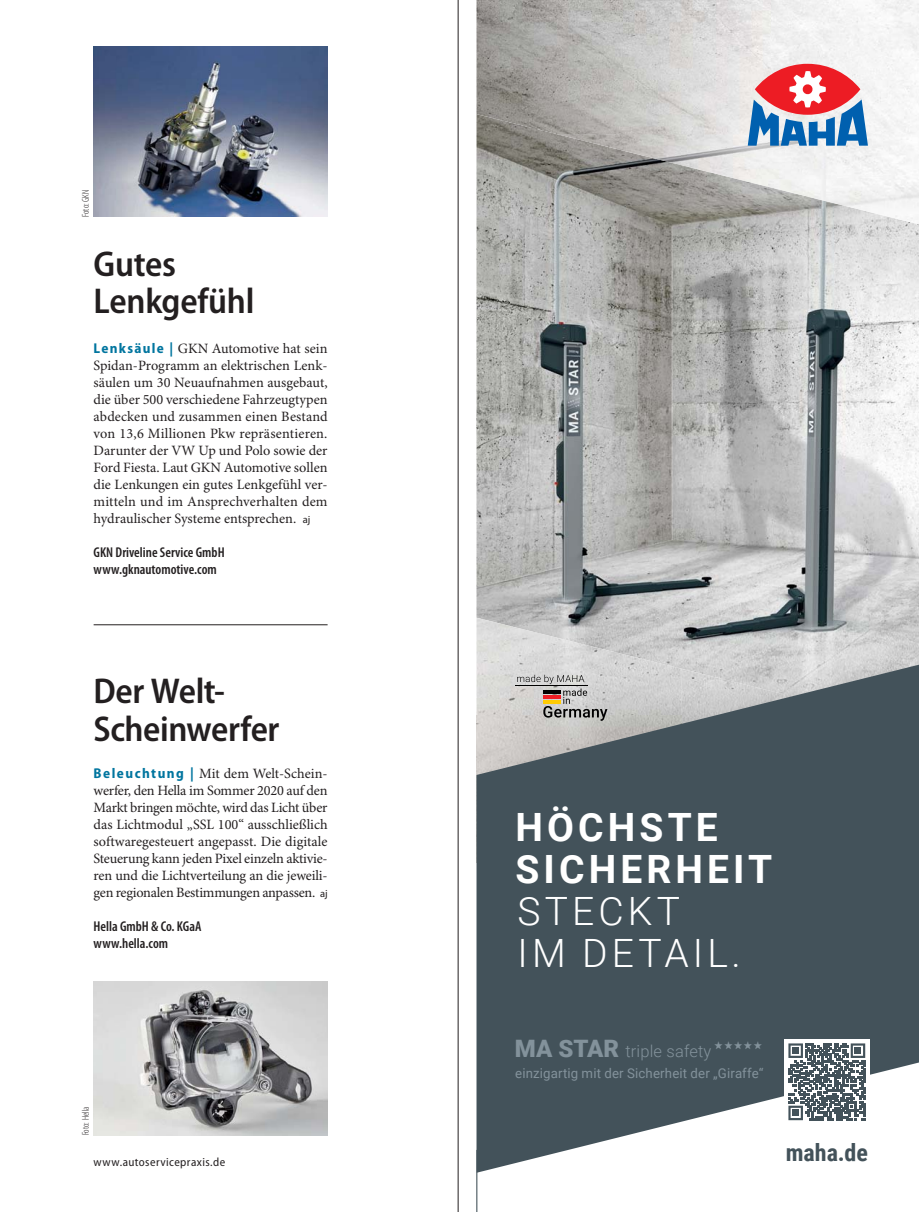
<style>
.page{position:relative;width:919px;height:1212px;background:#fff}
.page>*{position:absolute;margin:0;border:0;box-sizing:border-box;transform-origin:0 0}
.t1{font:700 39px/42px "Roboto";letter-spacing:.105em;color:#fff}
.t2{font:300 39px/42px "Roboto";letter-spacing:.105em;color:#fff}
.t3{font:600 semi-condensed 36px/37.5px "Myriad Pro";letter-spacing:-.01em;color:#231f20}
.t4{font:700 24px "Roboto Condensed";color:#43525a}
.t5{font:300 16.5px "Roboto";letter-spacing:.01em;color:#83929b}
.t6{font:14.25px/17px "Minion Pro";letter-spacing:-.01em;color:#231f20;text-align:justify}
.t7{font:600 condensed 14.25px/17px "Myriad Pro";color:#231f20}
.t8{font:13.5px "Roboto";letter-spacing:.015em;color:#83929b}
.t9{font:semi-condensed 12px "Myriad Pro";letter-spacing:.035em;color:#231f20}
.t10{font:300 condensed 9.75px "Myriad Pro";color:#231f20}
.s1{font-family:"Myriad Pro";font-weight:700;font-stretch:semi-condensed;color:#00759f}
.s2{font-family:"Myriad Pro";font-size:10.5px}
.s3{font-weight:900;font-size:24px}
</style>
<div class="page">
<hr style="left:94px;top:624px;width:233px;height:1px;background:#231f20">
<img style="left:94px;top:47px;width:233px;height:170px">
<img style="left:94px;top:982px;width:233px;height:153px">
<hr style="left:457px;top:0;width:1px;height:1212px;background:#231f20">
<img style="left:476px;top:135px;width:442px;height:530px">
<img style="left:476px;top:618px;width:205px;height:47px">
<svg style="left:476px;top:665px;width:442px;height:397px;fill:#43525a"></svg>
<svg style="left:476px;top:1062px;width:442px;height:150px"></svg>
<img style="left:476px;top:0;width:442px;height:135px">
<img style="left:558px;top:134px;width:360px;height:46px">
<img style="left:738px;top:179px;width:180px;height:45px">
<hr style="left:476px;top:1150px;width:1px;height:62px;background:#43525a">
<div style="left:784px;top:1039px;width:85px;height:85px;background:#fff"></div>
<svg style="left:788px;top:1043px;width:77px;height:77px"></svg>
<hr style="left:514px;top:685px;width:73px;height:1px;background:#000">
<svg style="left:517px;top:675px;width:90px;height:46px"></svg>
<svg style="left:754px;top:64px;width:106px;height:51px"></svg>
<svg style="left:747px;top:71px;width:120px;height:75px"></svg>
<svg style="left:714px;top:1041px;width:47px;height:8px"></svg>
<p class="t10" style="left:80px;top:217px;width:28px;rotate:-90deg">Foto: GKN</p>
<h2 class="t3" style="left:94px;top:245px;width:162px">Gutes<br>Lenkgefühl</h2>
<p class="t6" style="left:94px;top:341px;width:235px"><span class="s1">Lenksäule |</span> GKN Automotive hat sein Spidan-Programm an elektrischen Lenk&shy;säulen um 30 Neuaufnahmen ausgebaut, die über 500 verschiedene Fahrzeugtypen abdecken und zusammen einen Bestand von 13,6 Millionen Pkw repräsentieren.<br>Darunter der VW Up und Polo sowie der Ford Fiesta. Laut GKN Automotive sollen die Lenkungen ein gutes Lenkgefühl ver&shy;mitteln und im Ansprechverhalten dem hydraulischer Systeme entsprechen. <span class="s2">aj</span></p>
<p class="t7" style="left:94px;top:545px;width:133px">GKN Driveline Service GmbH www.gknautomotive.com</p>
<h2 class="t3" style="left:94px;top:672px;width:187px">Der Welt-<br>Scheinwerfer</h2>
<p class="t6" style="left:94px;top:766px;width:235px"><span class="s1">Beleuchtung |</span> Mit dem Welt-Schein&shy;werfer, den Hella im Sommer 2020 auf den Markt bringen möchte, wird das Licht über das Lichtmodul „SSL 100“ ausschließlich softwaregesteuert angepasst. Die digitale Steuerung kann jeden Pixel einzeln aktivie&shy;ren und die Lichtverteilung an die jeweili&shy;gen regionalen Bestimmungen anpassen. <span class="s2">aj</span></p>
<p class="t7" style="left:94px;top:919px;width:109px">Hella GmbH &amp; Co. KGaA www.hella.com</p>
<p class="t10" style="left:80px;top:1135px;width:30px;rotate:-90deg">Foto: Hella</p>
<p class="t9" style="left:94px;top:1154px;width:133px">www.autoservicepraxis.de</p>
<h1 class="t1" style="left:515px;top:806px;width:258px">HÖCHSTE<br>SICHERHEIT</h1>
<h1 class="t2" style="left:517px;top:890px;width:224px">STECKT<br>IM DETAIL.</h1>
<p class="t5" style="left:514px;top:1042px;width:198px"><span class="s3">MA STAR</span> triple safety</p>
<p class="t8" style="left:515px;top:1065px;width:250px">einzigartig mit der Sicherheit der „Giraffe“</p>
<h3 class="t4" style="left:785px;top:1139px;width:84px">maha.de</h3>
</div>
